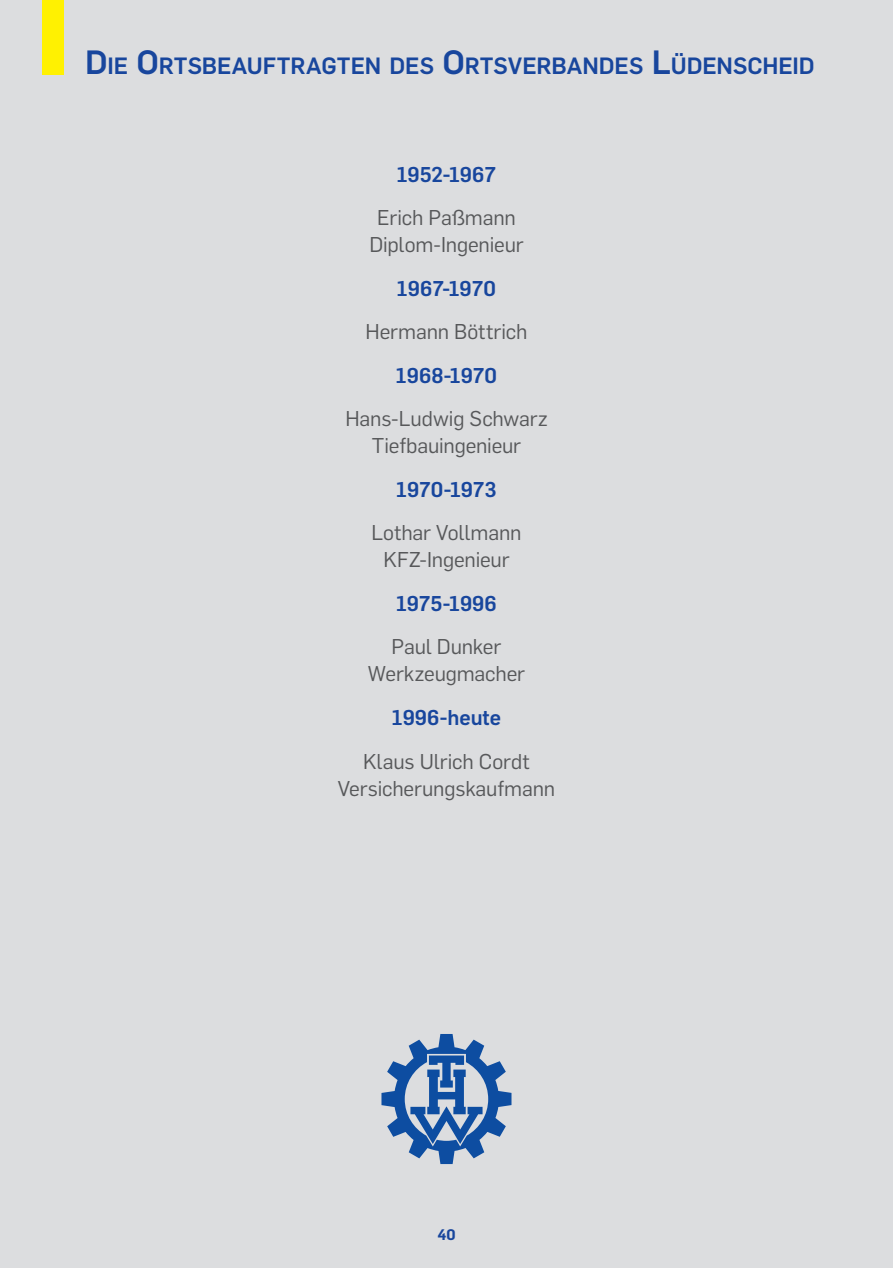
<style>
.page{position:relative;width:893px;height:1268px;background:#fff}
.page>*{position:absolute;margin:0;border:0;box-sizing:border-box;transform-origin:0 0}
.t1{font:500 23.1px "Flama";letter-spacing:-.01em;color:#18469d}
.t2{font:21px/27px "Flama";letter-spacing:-.005em;color:#57585a;text-align:center}
.t3{font:500 21px "Flama";color:#18469d}
.t4{font:600 15px "Flama";color:#18469d}
.s1{font-size:33px}
</style>
<div class="page">
<div style="left:0;top:0;width:893px;height:1267px;background:#dcdddf"></div>
<svg style="left:381px;top:1034px;width:130px;height:129px"></svg>
<div style="left:43px;top:0;width:21px;height:74px;background:#fff101"></div>
<p class="t1" style="left:85px;top:49px;width:731px"><span class="s1">D</span> IE <span class="s1">O</span>RTSBEAUFTRAGTEN DES <span class="s1">O</span>RTSVERBANDES <span class="s1">L</span>ÜDENSCHEID</p>
<p class="t3" style="left:397px;top:159px;width:101px">1952-1967</p>
<p class="t2" style="left:369px;top:203px;width:156px">Erich Paßmann<br>Diplom-Ingenieur</p>
<p class="t3" style="left:397px;top:273px;width:101px">1967-1970</p>
<p class="t2" style="left:366px;top:317px;width:163px">Hermann Böttrich</p>
<p class="t3" style="left:396px;top:360px;width:103px">1968-1970</p>
<p class="t2" style="left:345px;top:404px;width:204px">Hans-Ludwig Schwarz<br>Tiefbauingenieur</p>
<p class="t3" style="left:396px;top:474px;width:102px">1970-1973</p>
<p class="t2" style="left:371px;top:518px;width:152px">Lothar Vollmann<br>KFZ-Ingenieur</p>
<p class="t3" style="left:396px;top:588px;width:102px">1975-1996</p>
<p class="t2" style="left:368px;top:632px;width:159px">Paul Dunker<br>Werkzeugmacher</p>
<p class="t3" style="left:392px;top:702px;width:111px">1996-heute</p>
<p class="t2" style="left:338px;top:746px;width:219px">Klaus Ulrich Cordt<br>Versicherungskaufmann</p>
<p class="t4" style="left:437px;top:1223px;width:20px">40</p>
</div>
